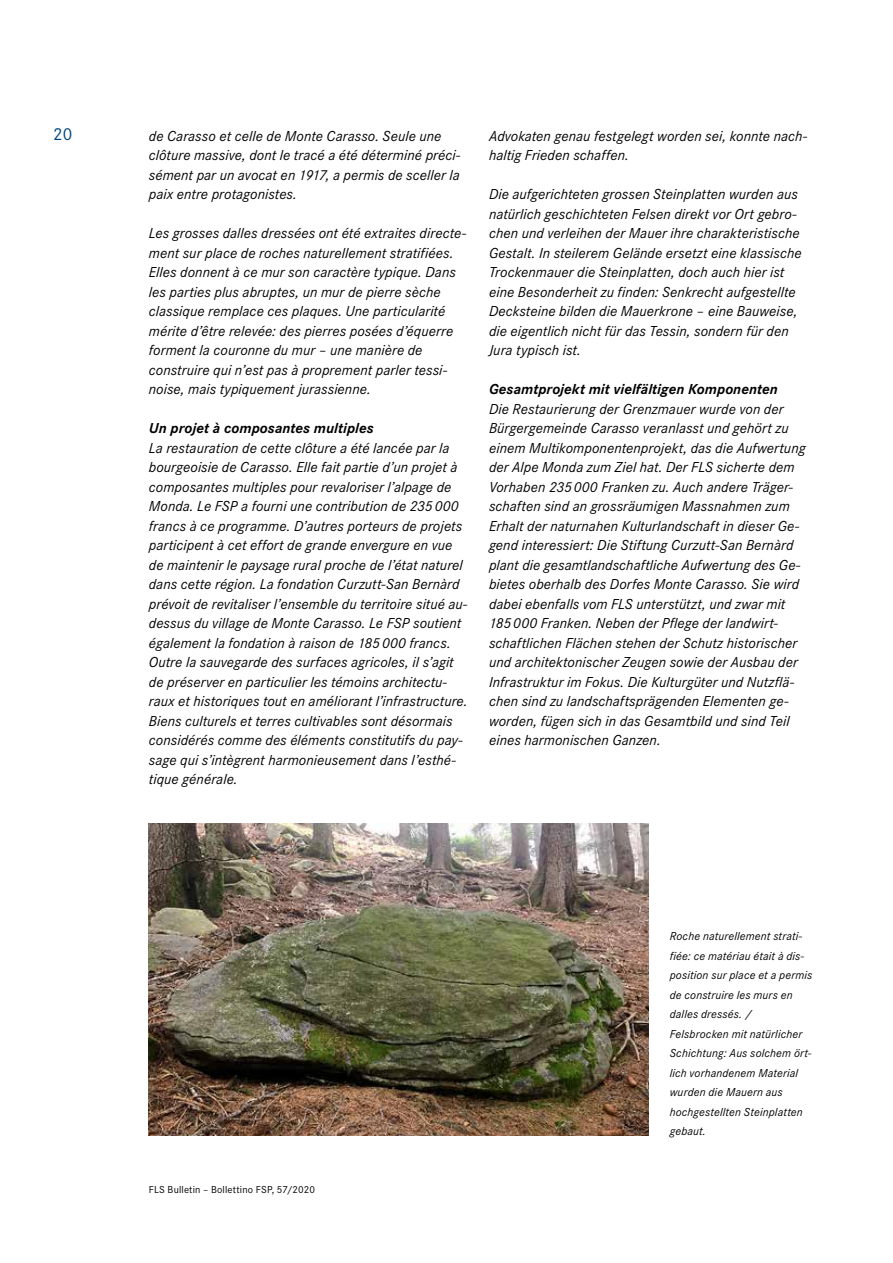
<style>
.page{position:relative;width:893px;height:1263px;background:#fff}
.page>*{position:absolute;margin:0;border:0;box-sizing:border-box;transform-origin:0 0}
.t1{font:18px "Corporate S";color:#004781}
.t2{font:italic 15px/19.5px "Corporate S";letter-spacing:.005em;color:#000}
.t3{font:italic 700 15px "Corporate S";letter-spacing:.005em;color:#000}
.t4{font:italic 12px/19.5px "Corporate S";letter-spacing:.015em;color:#000}
.t5{font:10.5px "Corporate S";letter-spacing:.015em;color:#000}
</style>
<div class="page">
<img style="left:149px;top:823px;width:499px;height:312px">
<p class="t1" style="left:53px;top:122px;width:21px">20</p>
<p class="t2" style="left:489px;top:126px;width:320px">Advokaten genau festgelegt worden sei, konnte nach&shy;haltig Frieden schaffen.</p>
<p class="t2" style="left:489px;top:185px;width:314px">Die aufgerichteten grossen Steinplatten wurden aus natürlich geschichteten Felsen direkt vor Ort gebro&shy;chen und verleihen der Mauer ihre charakteristische Gestalt. In steilerem Gelände ersetzt eine klassische Trockenmauer die Steinplatten, doch auch hier ist eine Besonderheit zu finden: Senkrecht aufgestellte Decksteine bilden die Mauerkrone – eine Bauweise, die eigentlich nicht für das Tessin, sondern für den Jura typisch ist.</p>
<p class="t3" style="left:489px;top:379px;width:290px">Gesamtprojekt mit vielfältigen Komponenten</p>
<p class="t2" style="left:489px;top:399px;width:318px">Die Restaurierung der Grenzmauer wurde von der Bürgergemeinde Carasso veranlasst und gehört zu einem Multikomponentenprojekt, das die Aufwertung der Alpe Monda zum Ziel hat. Der FLS sicherte dem Vorhaben 235000 Franken zu. Auch andere Träger&shy;schaften sind an grossräumigen Massnahmen zum Erhalt der naturnahen Kulturlandschaft in dieser Ge&shy;gend interessiert: Die Stiftung Curzutt-San Bernàrd plant die gesamtlandschaftliche Aufwertung des Ge&shy;bietes oberhalb des Dorfes Monte Carasso. Sie wird dabei ebenfalls vom FLS unterstützt, und zwar mit 185000 Franken. Neben der Pflege der landwirt&shy;schaftlichen Flächen stehen der Schutz historischer und architektonischer Zeugen sowie der Ausbau der Infrastruktur im Fokus. Die Kulturgüter und Nutzflä&shy;chen sind zu landschaftsprägenden Elementen ge&shy;worden, fügen sich in das Gesamtbild und sind Teil eines harmonischen Ganzen.</p>
<p class="t2" style="left:149px;top:126px;width:313px">de Carasso et celle de Monte Carasso. Seule une clôture massive, dont le tracé a été déterminé préci&shy;sément par un avocat en 1917, a permis de sceller la paix entre protagonistes.</p>
<p class="t2" style="left:149px;top:224px;width:319px">Les grosses dalles dressées ont été extraites directe&shy;ment sur place de roches naturellement stratifiées.<br>Elles donnent à ce mur son caractère typique. Dans les parties plus abruptes, un mur de pierre sèche classique remplace ces plaques. Une particularité mérite d’être relevée: des pierres posées d’équerre forment la couronne du mur – une manière de construire qui n’est pas à proprement parler tessi&shy;noise, mais typiquement jurassienne.</p>
<p class="t3" style="left:149px;top:418px;width:226px">Un projet à composantes multiples</p>
<p class="t2" style="left:149px;top:438px;width:320px">La restauration de cette clôture a été lancée par la bourgeoisie de Carasso. Elle fait partie d’un projet à composantes multiples pour revaloriser l’alpage de Monda. Le FSP a fourni une contribution de 235000 francs à ce programme. D’autres porteurs de projets participent à cet effort de grande envergure en vue de maintenir le paysage rural proche de l’état naturel dans cette région. La fondation Curzutt-San Bernàrd prévoit de revitaliser l’ensemble du territoire situé au&shy;dessus du village de Monte Carasso. Le FSP soutient également la fondation à raison de 185000 francs.<br>Outre la sauvegarde des surfaces agricoles, il s’agit de préserver en particulier les témoins architectu&shy;raux et historiques tout en améliorant l’infrastructure.<br>Biens culturels et terres cultivables sont désormais considérés comme des éléments constitutifs du pay&shy;sage qui s’intègrent harmonieusement dans l’esthé&shy;tique générale.</p>
<p class="t5" style="left:149px;top:1183px;width:168px">FLS Bulletin – Bollettino FSP, 57/2020</p>
<p class="t4" style="left:670px;top:927px;width:144px">Roche naturellement strati&shy;fiée: ce matériau était à dis&shy;position sur place et a permis de construire les murs en dalles dressés. /<br>Felsbrocken mit natürlicher<br>Schichtung: Aus solchem ört&shy;lich vorhandenem Material wurden die Mauern aus hochgestellten Steinplatten gebaut.</p>
</div>
